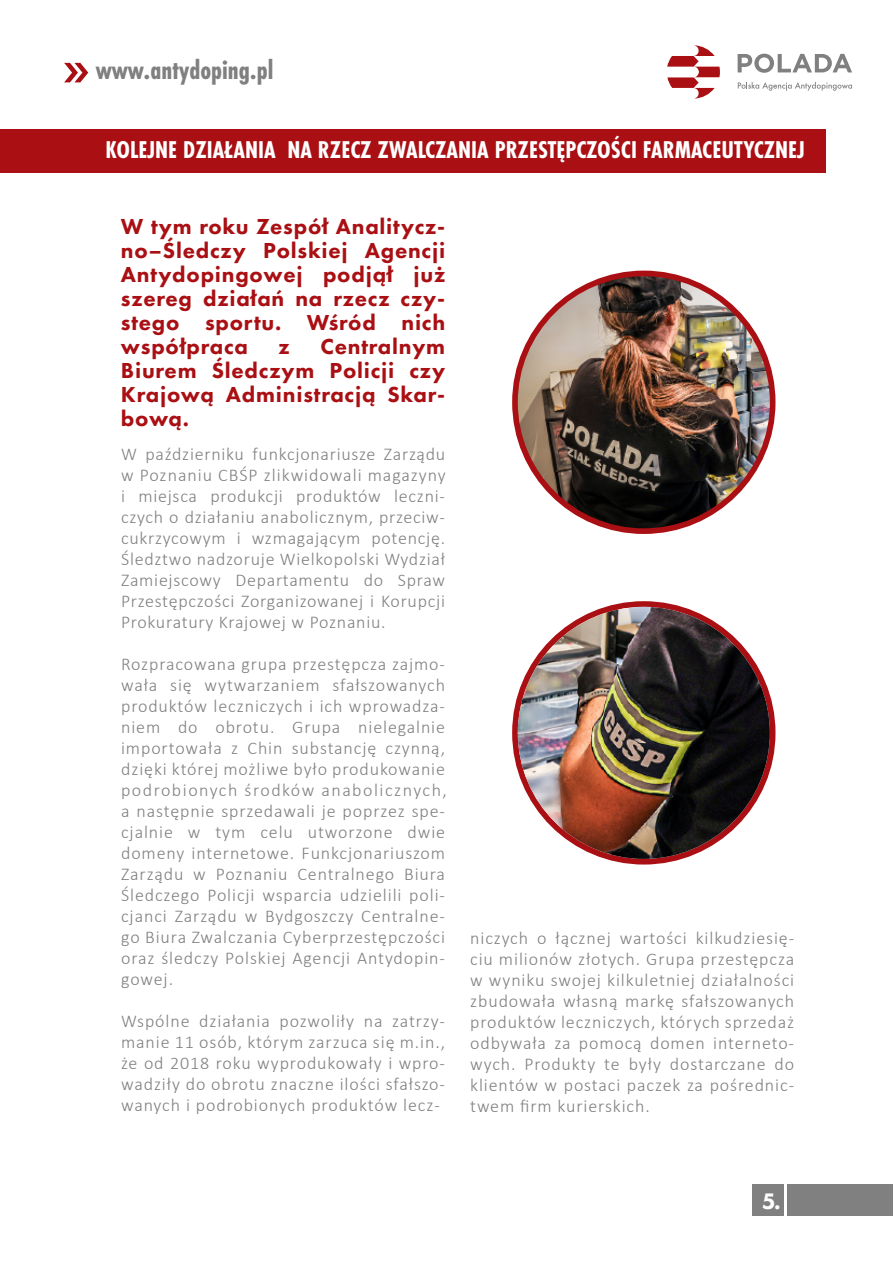
<style>
.page{position:relative;width:893px;height:1263px;background:#fff}
.page>*{position:absolute;margin:0;border:0;box-sizing:border-box;transform-origin:0 0}
.t1{font:700 27.75px "Futura PT Cond";color:#808080}
.t2{font:700 25.2px "Futura PT Cond";color:#fff}
.t3{font:800 23.25px "Futura PT";color:#fff}
.t4{font:800 22.5px/24px "Futura PT";letter-spacing:.035em;color:#a90f13;text-align:justify}
.t5{font:300 18px/21px "Calibri";letter-spacing:.05em;color:#808080;text-align:justify}
</style>
<div class="page">
<svg style="left:738px;top:54px;width:114px;height:19px"></svg>
<svg style="left:738px;top:82px;width:114px;height:9px"></svg>
<svg style="left:667px;top:45px;width:53px;height:54px"></svg>
<div style="left:787px;top:1184px;width:106px;height:31px;background:#808080"></div>
<div style="left:752px;top:1184px;width:32px;height:31px;background:#808080"></div>
<svg style="left:64px;top:63px;width:24px;height:19px"></svg>
<div style="left:512px;top:271px;width:263px;height:263px;background:#a90f13;border-radius:50%"></div>
<img style="left:518px;top:276px;width:252px;height:252px;border-radius:126px">
<div style="left:512px;top:601px;width:263px;height:263px;background:#a90f13;border-radius:50%"></div>
<img style="left:518px;top:607px;width:252px;height:252px;border-radius:126px">
<div style="left:0;top:129px;width:826px;height:44px;background:#a90f13"></div>
<h1 class="t1" style="left:96px;top:53px;width:179px">www.antydoping.pl</h1>
<h2 class="t2" style="left:105px;top:135px;width:701px">KOLEJNE DZIAŁANIA NA RZECZ ZWALCZANIA PRZESTĘPCZOŚCI FARMACEUTYCZNEJ</h2>
<p class="t4" style="left:121px;top:214px;width:326px">W tym roku Zespół Analitycz&shy;no–Śledczy Polskiej Agencji Antydopingowej podjął już szereg działań na rzecz czy&shy;stego sportu. Wśród nich współpraca</p>
<p class="t4" style="left:121px;top:334px;width:326px;text-indent:199px">Centralnym Biurem Śledczym Policji czy Krajową Administracją Skar&shy;bową.</p>
<p class="t5" style="left:121px;top:443px;width:326px">W październiku funkcjonariusze Zarządu w Poznaniu CBŚP zlikwidowali magazyny i miejsca produkcji produktów leczni&shy;czych o działaniu anabolicznym, przeciw&shy;cukrzycowym i wzmagającym potencję.<br>Śledztwo nadzoruje Wielkopolski Wydział Zamiejscowy Departamentu do Spraw Przestępczości Zorganizowanej i Korupcji Prokuratury Krajowej w Poznaniu.</p>
<p class="t5" style="left:121px;top:653px;width:327px">Rozpracowana grupa przestępcza zajmo&shy;wała się wytwarzaniem sfałszowanych produktów leczniczych i ich wprowadza&shy;niem do obrotu. Grupa nielegalnie importowała z Chin substancję czynną, dzięki której możliwe było produkowanie podrobionych środków anabolicznych, a następnie sprzedawali je poprzez spe&shy;cjalnie w tym celu utworzone dwie domeny internetowe. Funkcjonariuszom Zarządu w Poznaniu Centralnego Biura Śledczego Policji wsparcia udzielili poli&shy;cjanci Zarządu w Bydgoszczy Centralne&shy;go Biura Zwalczania Cyberprzestępczości oraz śledczy Polskiej Agencji Antydopin&shy;gowej.</p>
<p class="t5" style="left:121px;top:1011px;width:325px">Wspólne działania pozwoliły na zatrzy&shy;manie 11 osób, którym zarzuca się m.in., że od 2018 roku wyprodukowały i wpro&shy;wadziły do obrotu znaczne ilości sfałszo&shy;wanych i podrobionych produktów lecz-</p>
<p class="t4" style="left:279px;top:334px;width:13px">z</p>
<p class="t5" style="left:470px;top:927px;width:325px">niczych o łącznej wartości kilkudziesię&shy;ciu milionów złotych. Grupa przestępcza w wyniku swojej kilkuletniej działalności zbudowała własną markę sfałszowanych produktów leczniczych, których sprzedaż odbywała za pomocą domen interneto&shy;wych. Produkty te były dostarczane do klientów w postaci paczek za pośrednic&shy;twem firm kurierskich.</p>
<p class="t3" style="left:762px;top:1186px;width:20px">5.</p>
</div>
